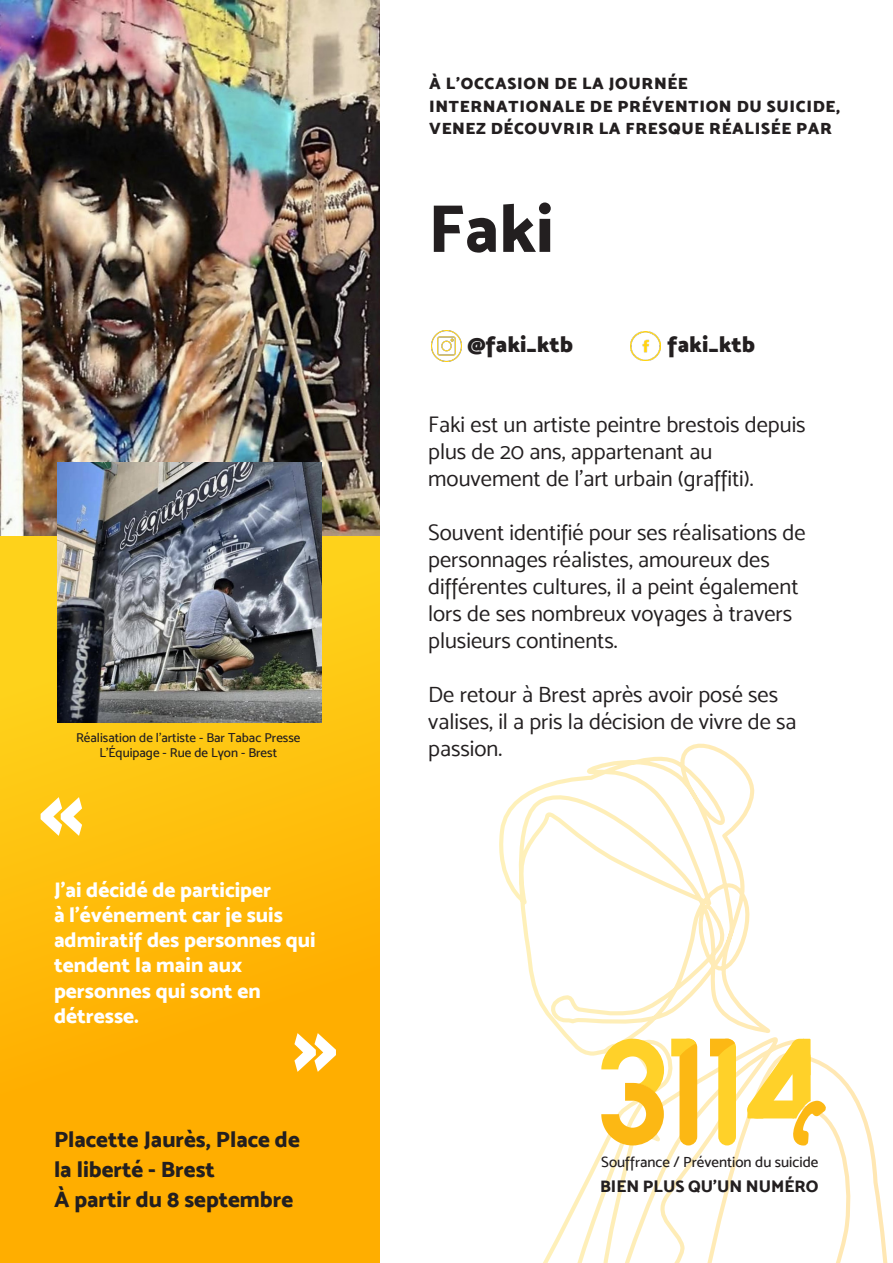
<style>
.page{position:relative;width:893px;height:1263px;background:#fff}
.page>*{position:absolute;margin:0;border:0;box-sizing:border-box;transform-origin:0 0}
.t1{font:68.1px "Mosk Extra Bold 800";color:#231f20}
.t2{font:22.5px/27px "Mosk Normal 400";color:#231f20}
.t3{font:22.5px/30px "Mosk Extra Bold 800";color:#231f20}
.t4{font:22.5px "Mosk Ultra Bold 900";color:#231f20}
.t5{font:21px/25.2px "Mosk Extra Bold 800";color:#fff}
.t6{font:16.95px "Mosk Extra Bold 800";color:#231f20}
.t7{font:16.5px "Mosk Ultra Bold 900";letter-spacing:.04em;color:#231f20}
.t8{font:15px "Mosk Medium 500";color:#231f20}
.t9{font:13.05px "Mosk Medium 500";color:#231f20}
</style>
<div class="page">
<svg style="left:499px;top:743px;width:389px;height:520px"></svg>
<div style="left:0;top:536px;width:379px;height:727px;background:linear-gradient(to bottom,#fed31c,#ffa600)"></div>
<svg style="left:671px;top:1039px;width:26px;height:106px"></svg>
<svg style="left:710px;top:1039px;width:26px;height:106px"></svg>
<svg style="left:747px;top:1039px;width:80px;height:107px"></svg>
<svg style="left:601px;top:1039px;width:63px;height:106px"></svg>
<svg style="left:41px;top:797px;width:41px;height:39px"></svg>
<svg style="left:294px;top:1033px;width:42px;height:39px"></svg>
<img style="left:630px;top:331px;width:30px;height:29px">
<img style="left:431px;top:330px;width:31px;height:31px">
<img style="left:0;top:0;width:379px;height:536px">
<img style="left:58px;top:463px;width:263px;height:260px">
<p class="t9" style="left:76px;top:730px;width:226px">Réalisation de l’artiste - Bar Tabac Presse</p>
<p class="t9" style="left:99px;top:745px;width:179px">L’Équipage - Rue de Lyon - Brest</p>
<p class="t5" style="left:54px;top:877px;width:263px">J’ai décidé de participer<br>à l’événement car je suis admiratif des personnes qui tendent la main aux</p>
<p class="t5" style="left:54px;top:977px;width:208px">personnes qui sont en</p>
<p class="t5" style="left:54px;top:1003px;width:87px">détresse.</p>
<p class="t3" style="left:54px;top:1124px;width:247px">Placette Jaurès, Place de la liberté - Brest</p>
<p class="t3" style="left:54px;top:1184px;width:241px">À partir du 8 septembre</p>
<p class="t7" style="left:429px;top:73px;width:260px">À L’OCCASION DE LA JOURNÉE</p>
<p class="t7" style="left:429px;top:95px;width:412px">INTERNATIONALE DE PRÉVENTION DU SUICIDE,</p>
<p class="t7" style="left:429px;top:118px;width:404px">VENEZ DÉCOUVRIR LA FRESQUE RÉALISÉE PAR</p>
<p class="t1" style="left:428px;top:186px;width:127px">Faki</p>
<p class="t4" style="left:467px;top:330px;width:107px">@faki_ktb</p>
<p class="t4" style="left:668px;top:330px;width:89px">faki_ktb</p>
<p class="t2" style="left:428px;top:410px;width:379px">Faki est un artiste peintre brestois depuis plus de 20 ans, appartenant au</p>
<p class="t2" style="left:428px;top:464px;width:327px">mouvement de l’art urbain (graffiti).</p>
<p class="t2" style="left:428px;top:518px;width:379px">Souvent identifié pour ses réalisations de personnages réalistes, amoureux des</p>
<p class="t2" style="left:428px;top:572px;width:372px">différentes cultures, il a peint également lors de ses nombreux voyages à travers plusieurs continents.</p>
<p class="t2" style="left:428px;top:680px;width:370px">De retour à Brest après avoir posé ses valises, il a pris la décision de vivre de sa passion.</p>
<p class="t8" style="left:601px;top:1153px;width:219px">Souffrance / Prévention du suicide</p>
<p class="t6" style="left:600px;top:1176px;width:220px">BIEN PLUS QU’UN NUMÉRO</p>
</div>
